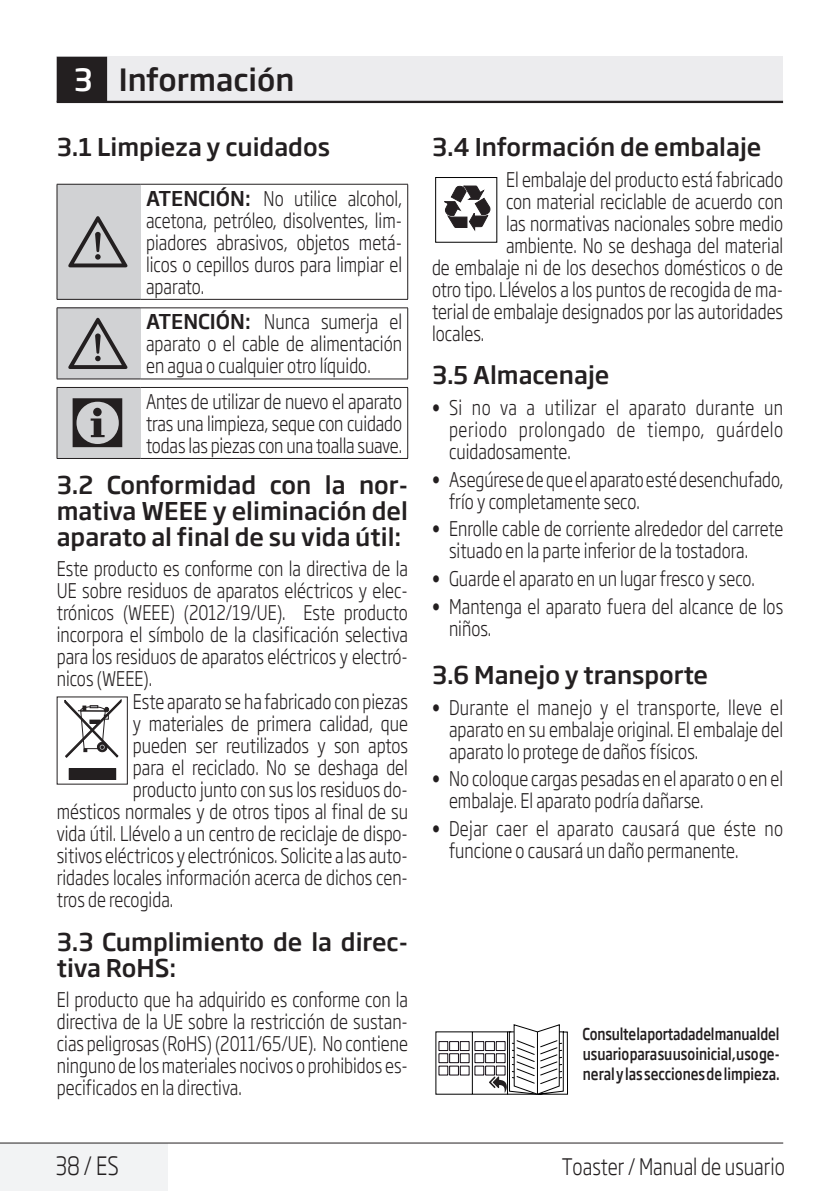
<style>
.page{position:relative;width:840px;height:1191px;background:#fff}
.page>*{position:absolute;margin:0;border:0;box-sizing:border-box;transform-origin:0 0}
.t1{font:72px "ZIWARNUN";color:#231f20}
.t2{font:64px "ZIWARNUN";color:#231f20}
.Unite_Baslik_Icerik{font:500 30px "Soho Gothic Pro";color:#231f20}
.Master_Sayfa_Sol_Num{font:300 25px "Soho Gothic Pro";color:#231f20;scale:.8 1}
.Alt_Baslik_Icerik{font:500 24px/26px "Soho Gothic Pro";color:#231f20;text-align:justify}
.t3{font:300 22.4px "Soho Gothic Pro";color:#231f20;scale:.8 1}
.Duz_Metin{font:300 20px/22px "Soho Gothic Pro";color:#231f20;text-align:justify;scale:.8 1}
.Çizime_yönlendirme{font:500 16px/20px "Soho Gothic Pro";color:#231f20;text-align:justify;scale:.8 1}
.s1{color:#fff}
.s2{font-weight:500}
.s3{font-family:"Helvetica Neue LT Pro";font-weight:700;font-stretch:condensed}
</style>
<div class="page">
<div style="left:0;top:1142px;width:168px;height:49px;background:#f2f3f4"></div>
<hr style="left:0;top:1142px;width:782px;height:1px;background:#231f20">
<div style="left:57px;top:57px;width:725px;height:45px;background:#ececee"></div>
<hr style="left:57px;top:101px;width:725px;height:2px;background:#231f20">
<div style="left:58px;top:58px;width:48px;height:43px;background:#231f20"></div>
<div style="left:57px;top:57px;width:50px;height:45px;border:2px solid #231f20"></div>
<div style="left:57px;top:184px;width:83px;height:115px;background:#d1d2d4"></div>
<hr style="left:57px;top:299px;width:83px;height:1px;background:#231f20">
<hr style="left:140px;top:184px;width:268px;height:1px;background:#231f20">
<hr style="left:407px;top:184px;width:1px;height:115px;background:#231f20">
<hr style="left:140px;top:299px;width:268px;height:1px;background:#231f20">
<hr style="left:57px;top:184px;width:83px;height:1px;background:#231f20">
<hr style="left:57px;top:184px;width:1px;height:115px;background:#231f20">
<div style="left:57px;top:308px;width:83px;height:71px;background:#d1d2d4"></div>
<hr style="left:57px;top:378px;width:83px;height:1px;background:#231f20">
<hr style="left:140px;top:307px;width:268px;height:1px;background:#231f20">
<hr style="left:407px;top:308px;width:1px;height:71px;background:#231f20">
<hr style="left:140px;top:378px;width:268px;height:1px;background:#231f20">
<hr style="left:57px;top:307px;width:83px;height:1px;background:#231f20">
<hr style="left:57px;top:308px;width:1px;height:71px;background:#231f20">
<div style="left:57px;top:387px;width:83px;height:71px;background:#d1d2d4"></div>
<hr style="left:57px;top:458px;width:83px;height:1px;background:#231f20">
<hr style="left:140px;top:387px;width:268px;height:1px;background:#231f20">
<hr style="left:407px;top:388px;width:1px;height:70px;background:#231f20">
<hr style="left:140px;top:458px;width:268px;height:1px;background:#231f20">
<hr style="left:57px;top:387px;width:83px;height:1px;background:#231f20">
<hr style="left:57px;top:388px;width:1px;height:70px;background:#231f20">
<div style="left:69px;top:768px;width:47px;height:12px;background:#231f20"></div>
<svg style="left:65px;top:700px;width:56px;height:57px"></svg>
<svg style="left:444px;top:177px;width:54px;height:65px"></svg>
<div style="left:435px;top:177px;width:62px;height:66px;border:1px solid #000"></div>
<div style="left:472px;top:1031px;width:35px;height:63px;border:1px solid #000001"></div>
<div style="left:485px;top:1041px;width:9px;height:9px;border:1px solid #140d15"></div>
<div style="left:485px;top:1053px;width:9px;height:9px;border:1px solid #140d15"></div>
<div style="left:485px;top:1066px;width:9px;height:9px;border:1px solid #140d15"></div>
<div style="left:449px;top:1041px;width:9px;height:9px;border:1px solid #140d15"></div>
<div style="left:460px;top:1041px;width:9px;height:9px;border:1px solid #140d15"></div>
<div style="left:449px;top:1053px;width:9px;height:9px;border:1px solid #140d15"></div>
<div style="left:460px;top:1053px;width:9px;height:9px;border:1px solid #140d15"></div>
<div style="left:449px;top:1066px;width:9px;height:9px;border:1px solid #140d15"></div>
<div style="left:460px;top:1066px;width:9px;height:9px;border:1px solid #140d15"></div>
<svg style="left:488px;top:1024px;width:79px;height:70px"></svg>
<hr style="left:537px;top:1031px;width:1px;height:63px;background:#000001">
<p class="Unite_Baslik_Icerik" style="left:74px;top:56px;width:222px"><span class="s1">3</span> Información</p>
<p class="Alt_Baslik_Icerik" style="left:57px;top:133px;width:274px">3.1 Limpieza y cuidados</p>
<p class="t2" style="left:68px;top:208px;width:63px">A</p>
<p class="Duz_Metin" style="left:146px;top:186px;width:321px"><span class="s2">ATENCIÓN:</span> No utilice alcohol, acetona, petróleo, disolventes, lim&shy;piadores abrasivos, objetos metá&shy;licos o cepillos duros para limpiar el aparato.</p>
<p class="t2" style="left:68px;top:309px;width:63px">A</p>
<p class="Duz_Metin" style="left:146px;top:310px;width:321px"><span class="s2">ATENCIÓN:</span> Nunca sumerja el aparato o el cable de alimentación en agua o cualquier otro líquido.</p>
<p class="t1" style="left:68px;top:385px;width:63px">C</p>
<p class="Duz_Metin" style="left:146px;top:389px;width:321px">Antes de utilizar de nuevo el aparato tras una limpieza, seque con cuidado todas las piezas con una toalla suave.</p>
<p class="Alt_Baslik_Icerik" style="left:57px;top:470px;width:352px">3.2 Conformidad con la nor&shy;mativa WEEE y eliminación del aparato al final de su vida útil:</p>
<p class="Duz_Metin" style="left:57px;top:557px;width:440px">Este producto es conforme con la directiva de la UE sobre residuos de aparatos eléctricos y elec&shy;trónicos (WEEE) (2012/19/UE). Este producto incorpora el símbolo de la clasificación selectiva para los residuos de aparatos eléctricos y electró&shy;nicos (WEEE).</p>
<p class="Duz_Metin" style="left:133px;top:689px;width:345px">Este aparato se ha fabricado con piezas</p>
<p class="Duz_Metin" style="left:133px;top:711px;width:345px">y materiales de primera calidad, que</p>
<p class="Duz_Metin" style="left:133px;top:733px;width:345px">pueden ser reutilizados y son aptos</p>
<p class="Duz_Metin" style="left:133px;top:755px;width:345px">para el reciclado. No se deshaga del</p>
<p class="Duz_Metin" style="left:133px;top:777px;width:345px">producto junto con sus los residuos do-</p>
<p class="Duz_Metin" style="left:57px;top:799px;width:440px">mésticos normales y de otros tipos al final de su</p>
<p class="Duz_Metin" style="left:57px;top:821px;width:440px">vida útil. Llévelo a un centro de reciclaje de dispo-</p>
<p class="Duz_Metin" style="left:57px;top:843px;width:440px">sitivos eléctricos y electrónicos. Solicite a las auto-</p>
<p class="Duz_Metin" style="left:57px;top:865px;width:440px">ridades locales información acerca de dichos cen-</p>
<p class="Duz_Metin" style="left:57px;top:887px;width:147px">tros de recogida.</p>
<p class="Alt_Baslik_Icerik" style="left:57px;top:927px;width:352px">3.3 Cumplimiento de la direc&shy;tiva RoHS:</p>
<p class="Duz_Metin" style="left:57px;top:987px;width:440px">El producto que ha adquirido es conforme con la directiva de la UE sobre la restricción de sustan&shy;cias peligrosas (RoHS) (2011/65/UE). No contiene ninguno de los materiales nocivos o prohibidos es&shy;pecificados en la directiva.</p>
<p class="Alt_Baslik_Icerik" style="left:432px;top:133px;width:331px">3.4 Información de embalaje</p>
<p class="Duz_Metin" style="left:505px;top:167px;width:348px">El embalaje del producto está fabricado</p>
<p class="Duz_Metin" style="left:505px;top:189px;width:348px">con material reciclable de acuerdo con</p>
<p class="Duz_Metin" style="left:505px;top:211px;width:348px">las normativas nacionales sobre medio</p>
<p class="Duz_Metin" style="left:505px;top:233px;width:348px">ambiente. No se deshaga del material</p>
<p class="Duz_Metin" style="left:432px;top:255px;width:440px">de embalaje ni de los desechos domésticos o de</p>
<p class="Duz_Metin" style="left:432px;top:277px;width:440px">otro tipo. Llévelos a los puntos de recogida de ma-</p>
<p class="Duz_Metin" style="left:432px;top:299px;width:440px">terial de embalaje designados por las autoridades</p>
<p class="Duz_Metin" style="left:432px;top:321px;width:67px">locales.</p>
<p class="Alt_Baslik_Icerik" style="left:432px;top:361px;width:179px">3.5 Almacenaje</p>
<p class="Duz_Metin" style="left:449px;top:395px;width:419px;text-indent:-17px"><span class="s3">•</span> Si no va a utilizar el aparato durante un periodo prolongado de tiempo, guárdelo cuidadosamente.</p>
<p class="Duz_Metin" style="left:449px;top:467px;width:419px;text-indent:-17px"><span class="s3">•</span> Asegúrese de que el aparato esté desenchufado, frío y completamente seco.</p>
<p class="Duz_Metin" style="left:449px;top:516px;width:419px;text-indent:-17px"><span class="s3">•</span> Enrolle cable de corriente alrededor del carrete situado en la parte inferior de la tostadora.</p>
<p class="Duz_Metin" style="left:432px;top:566px;width:405px"><span class="s3">•</span> Guarde el aparato en un lugar fresco y seco.</p>
<p class="Duz_Metin" style="left:449px;top:594px;width:419px;text-indent:-17px"><span class="s3">•</span> Mantenga el aparato fuera del alcance de los niños.</p>
<p class="Alt_Baslik_Icerik" style="left:432px;top:661px;width:277px">3.6 Manejo y transporte</p>
<p class="Duz_Metin" style="left:449px;top:695px;width:419px;text-indent:-17px"><span class="s3">•</span> Durante el manejo y el transporte, lleve el aparato en su embalaje original. El embalaje del aparato lo protege de daños físicos.</p>
<p class="Duz_Metin" style="left:449px;top:767px;width:419px;text-indent:-17px"><span class="s3">•</span> No coloque cargas pesadas en el aparato o en el embalaje. El aparato podría dañarse.</p>
<p class="Duz_Metin" style="left:449px;top:816px;width:419px;text-indent:-17px"><span class="s3">•</span> Dejar caer el aparato causará que éste no funcione o causará un daño permanente.</p>
<p class="Çizime_yönlendirme" style="left:582px;top:1023px;width:248px">Consulte la portada del manual del usuario para su uso inicial, uso ge&shy;neral y las secciones de limpieza.</p>
<p class="Master_Sayfa_Sol_Num" style="left:55px;top:1146px;width:81px">38 / ES</p>
<p class="t3" style="left:561px;top:1149px;width:280px">Toaster / Manual de usuario</p>
</div>
